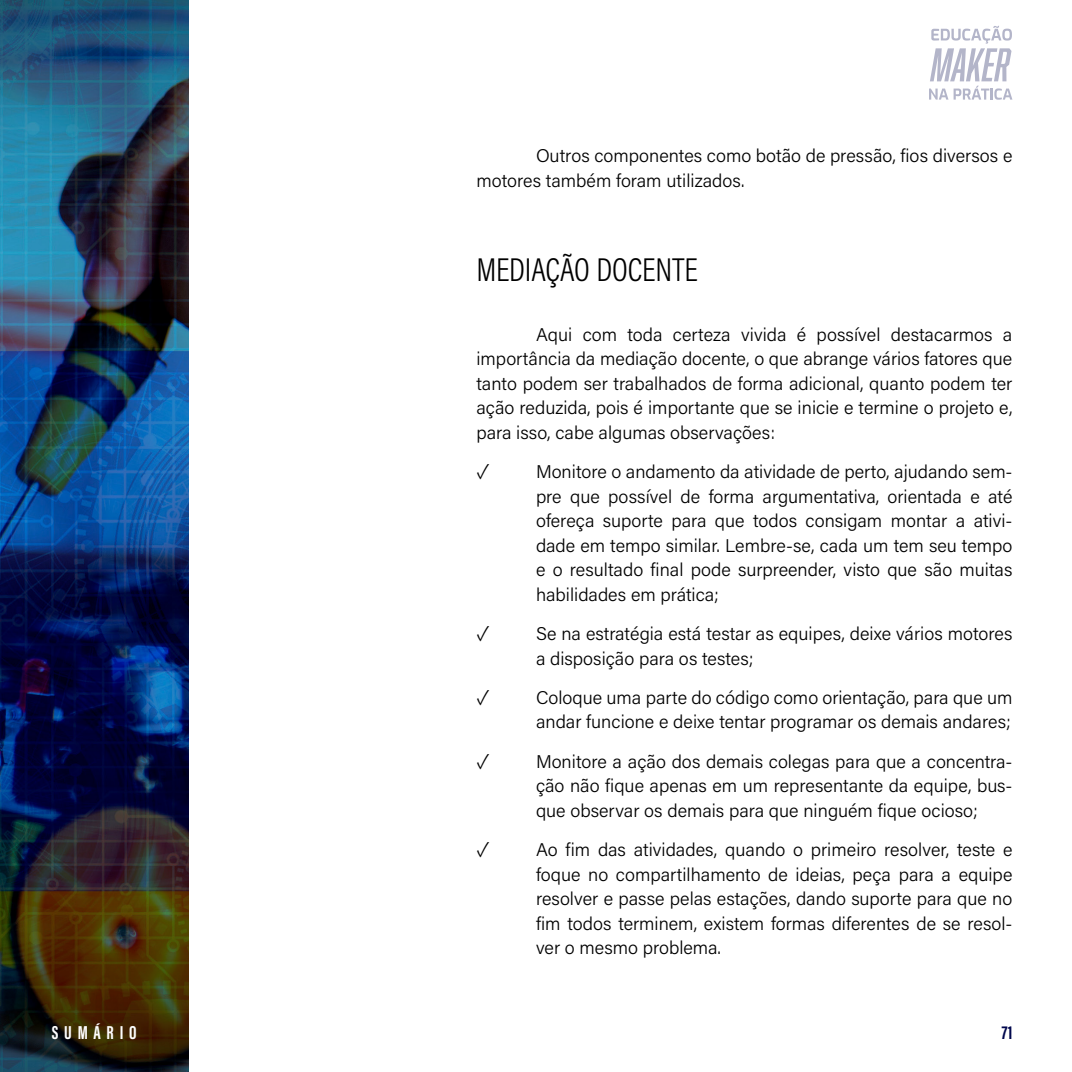
<style>
.page{position:relative;width:1072px;height:1072px;background:#fff}
.page>*{position:absolute;margin:0;border:0;box-sizing:border-box;transform-origin:0 0}
.t1{font:300 33.25px "Acumin Pro Cond";letter-spacing:-.005em;color:#000}
.t2{font:700 19.25px "Acumin Pro Extra Cond";letter-spacing:.3em;color:#fff}
.t3{font:700 19.25px "Acumin Pro Extra Cond";color:#00074d}
.t4{font:300 18.38px/24.5px "Acumin Pro";color:#000;text-align:justify}
</style>
<div class="page">
<img style="left:0;top:0;width:189px;height:1071px">
<svg style="left:929px;top:26px;width:83px;height:74px"></svg>
<p class="t4" style="left:476px;top:143px;width:537px;text-indent:60px">Outros componentes como botão de pressão, fios diversos e motores também foram utilizados.</p>
<h1 class="t1" style="left:476px;top:249px;width:223px">MEDIAÇÃO DOCENTE</h1>
<p class="t4" style="left:476px;top:321px;width:537px;text-indent:60px">Aqui com toda certeza vivida é possível destacarmos a importância da mediação docente, o que abrange vários fatores que tanto podem ser trabalhados de forma adicional, quanto podem ter ação reduzida, pois é importante que se inicie e termine o projeto e, para isso, cabe algumas observações:</p>
<p class="t4" style="left:476px;top:459px;width:14px">✓</p>
<p class="t4" style="left:536px;top:459px;width:478px">Monitore o andamento da atividade de perto, ajudando sem&shy;pre que possível de forma argumentativa, orientada e até ofereça suporte para que todos consigam montar a ativi&shy;dade em tempo similar. Lembre-se, cada um tem seu tempo e o resultado final pode surpreender, visto que são muitas habilidades em prática;</p>
<p class="t4" style="left:476px;top:620px;width:14px">✓</p>
<p class="t4" style="left:536px;top:620px;width:478px">Se na estratégia está testar as equipes, deixe vários motores a disposição para os testes;</p>
<p class="t4" style="left:476px;top:684px;width:14px">✓</p>
<p class="t4" style="left:536px;top:684px;width:478px">Coloque uma parte do código como orientação, para que um andar funcione e deixe tentar programar os demais andares;</p>
<p class="t4" style="left:476px;top:748px;width:14px">✓</p>
<p class="t4" style="left:536px;top:748px;width:478px">Monitore a ação dos demais colegas para que a concentra&shy;ção não fique apenas em um representante da equipe, bus&shy;que observar os demais para que ninguém fique ocioso;</p>
<p class="t4" style="left:476px;top:837px;width:14px">✓</p>
<p class="t4" style="left:536px;top:837px;width:478px">Ao fim das atividades, quando o primeiro resolver, teste e foque no compartilhamento de ideias, peça para a equipe resolver e passe pelas estações, dando suporte para que no fim todos terminem, existem formas diferentes de se resol&shy;ver o mesmo problema.</p>
<p class="t2" style="left:52px;top:1020px;width:86px">SUMÁRIO</p>
<p class="t3" style="left:1001px;top:1020px;width:12px">71</p>
</div>
